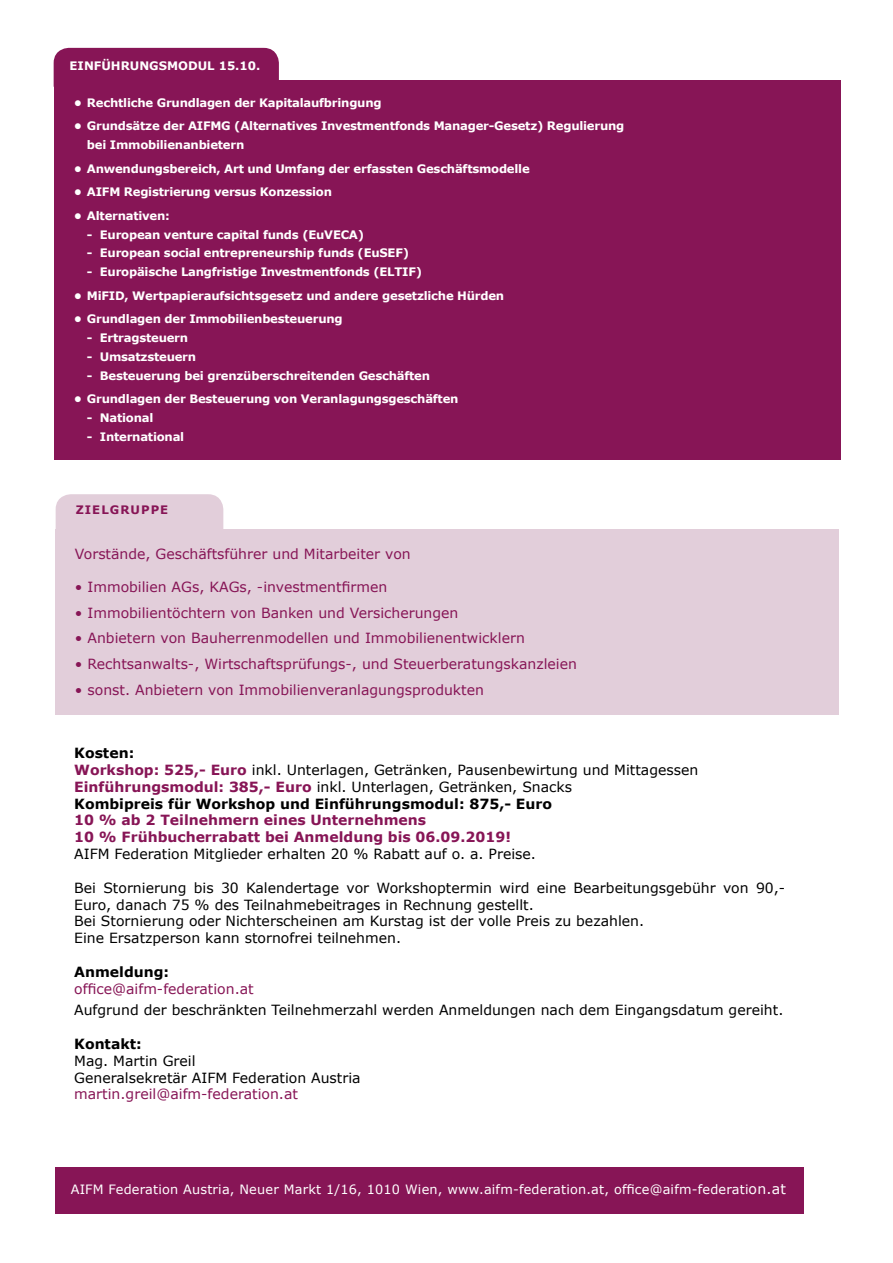
<style>
.page{position:relative;width:893px;height:1263px;background:#fff}
.page>*{position:absolute;margin:0;border:0;box-sizing:border-box;transform-origin:0 0}
.t1{font:13.95px/16.8px "Verdana";color:#000}
.t2{font:13.95px "Verdana";color:#871556}
.t3{font:700 13.95px/16.8px "Verdana";color:#871556}
.t4{font:700 13.95px "Verdana";color:#000}
.t5{font:12.9px "Verdana";letter-spacing:.015em;color:#fff}
.t6{font:700 11.7px/18.8px "Verdana";letter-spacing:-.02em;color:#fff}
.t7{font:700 11.7px "Verdana";color:#fff}
.t8{font:700 11.7px "Verdana";letter-spacing:.09em;color:#871556}
.s1{font-weight:700}
.s2{font-weight:700;color:#871556}
.s3{font-size:13.95px}
</style>
<div class="page">
<div style="left:53px;top:47px;width:226px;height:40px;background:#871556"></div>
<div style="left:54px;top:80px;width:787px;height:380px;background:#871556"></div>
<div style="left:56px;top:1167px;width:748px;height:46px;background:#871556"></div>
<div style="left:56px;top:529px;width:783px;height:185px;background:#e2ceda"></div>
<div style="left:55px;top:494px;width:169px;height:42px;background:#e2ceda"></div>
<p class="t7" style="left:70px;top:58px;width:192px">EINFÜHRUNGSMODUL 15.10.</p>
<p class="t6" style="left:74px;top:93px;width:309px">• Rechtliche Grundlagen der Kapitalaufbringung</p>
<p class="t6" style="left:87px;top:116px;width:539px;text-indent:-13px">• Grundsätze der AIFMG (Alternatives Investmentfonds Manager-Gesetz) Regulierung bei Immobilienanbietern</p>
<p class="t6" style="left:74px;top:159px;width:458px">• Anwendungsbereich, Art und Umfang der erfassten Geschäftsmodelle</p>
<p class="t6" style="left:74px;top:182px;width:260px">• AIFM Registrierung versus Konzession</p>
<p class="t6" style="left:74px;top:206px;width:98px">• Alternativen:</p>
<p class="t6" style="left:87px;top:225px;width:279px">- European venture capital funds (EuVECA)</p>
<p class="t6" style="left:87px;top:243px;width:324px">- European social entrepreneurship funds (EuSEF)</p>
<p class="t6" style="left:87px;top:262px;width:337px">- Europäische Langfristige Investmentfonds (ELTIF)</p>
<p class="t6" style="left:74px;top:286px;width:432px">• MiFID, Wertpapieraufsichtsgesetz und andere gesetzliche Hürden</p>
<p class="t6" style="left:74px;top:310px;width:270px">• Grundlagen der Immobilienbesteuerung</p>
<p class="t6" style="left:87px;top:328px;width:103px">- Ertragsteuern</p>
<p class="t6" style="left:87px;top:347px;width:111px">- Umsatzsteuern</p>
<p class="t6" style="left:87px;top:366px;width:345px">- Besteuerung bei grenzüberschreitenden Geschäften</p>
<p class="t6" style="left:74px;top:389px;width:386px">• Grundlagen der Besteuerung von Veranlagungsgeschäften</p>
<p class="t6" style="left:87px;top:408px;width:68px">- National</p>
<p class="t6" style="left:87px;top:427px;width:99px">- International</p>
<p class="t8" style="left:76px;top:502px;width:94px">ZIELGRUPPE</p>
<p class="t2" style="left:75px;top:545px;width:337px">Vorstände, Geschäftsführer und Mitarbeiter von</p>
<p class="t2" style="left:75px;top:577px;width:314px">• Immobilien AGs, KAGs, -investmentfirmen</p>
<p class="t2" style="left:75px;top:603px;width:385px">• Immobilientöchtern von Banken und Versicherungen</p>
<p class="t2" style="left:75px;top:629px;width:451px">• Anbietern von Bauherrenmodellen und Immobilienentwicklern</p>
<p class="t2" style="left:75px;top:654px;width:503px">• Rechtsanwalts-, Wirtschaftsprüfungs-, und Steuerberatungskanzleien</p>
<p class="t2" style="left:75px;top:680px;width:411px">• sonst. Anbietern von Immobilienveranlagungsprodukten</p>
<p class="t1" style="left:74px;top:744px;width:626px"><span class="s1">Kosten:<br></span><span class="s2">Workshop: 525,- Euro</span> inkl. Unterlagen, Getränken, Pausenbewirtung und Mittagessen <span class="s2">Einführungsmodul: 385,- Euro</span> inkl. Unterlagen, Getränken, Snacks<br><span class="s1">Kombipreis für Workshop und Einführungsmodul: 875,- Euro</span></p>
<p class="t3" style="left:74px;top:812px;width:438px">10 % ab 2 Teilnehmern eines Unternehmens<br>10 % Frühbucherrabatt bei Anmeldung bis 06.09.2019!</p>
<p class="t1" style="left:74px;top:845px;width:463px">AIFM Federation Mitglieder erhalten 20 % Rabatt auf o. a. Preise.</p>
<p class="t1" style="left:74px;top:879px;width:713px">Bei Stornierung bis 30 Kalendertage vor Workshoptermin wird eine Bearbeitungsgebühr von 90,- Euro, danach 75 % des Teilnahmebeitrages in Rechnung gestellt.<br>Bei Stornierung oder Nichterscheinen am Kurstag ist der volle Preis zu bezahlen.<br>Eine Ersatzperson kann stornofrei teilnehmen.</p>
<p class="t4" style="left:74px;top:962px;width:97px">Anmeldung:</p>
<p class="t2" style="left:74px;top:979px;width:181px">office@aifm-federation.at</p>
<p class="t1" style="left:74px;top:1001px;width:711px">Aufgrund der beschränkten Teilnehmerzahl werden Anmeldungen nach dem Eingangsdatum gereiht.</p>
<p class="t4" style="left:74px;top:1034px;width:69px">Kontakt:</p>
<p class="t1" style="left:74px;top:1052px;width:288px">Mag. Martin Greil<br>Generalsekretär AIFM Federation Austria</p>
<p class="t2" style="left:74px;top:1085px;width:225px">martin.greil@aifm-federation.at</p>
<p class="t5" style="left:71px;top:1180px;width:717px">AIFM Federation Austria, Neuer Markt 1/16, 1010 Wien, www.aifm-federation.at, office@aifm-federati<span class="s3">on.at</span></p>
</div>
